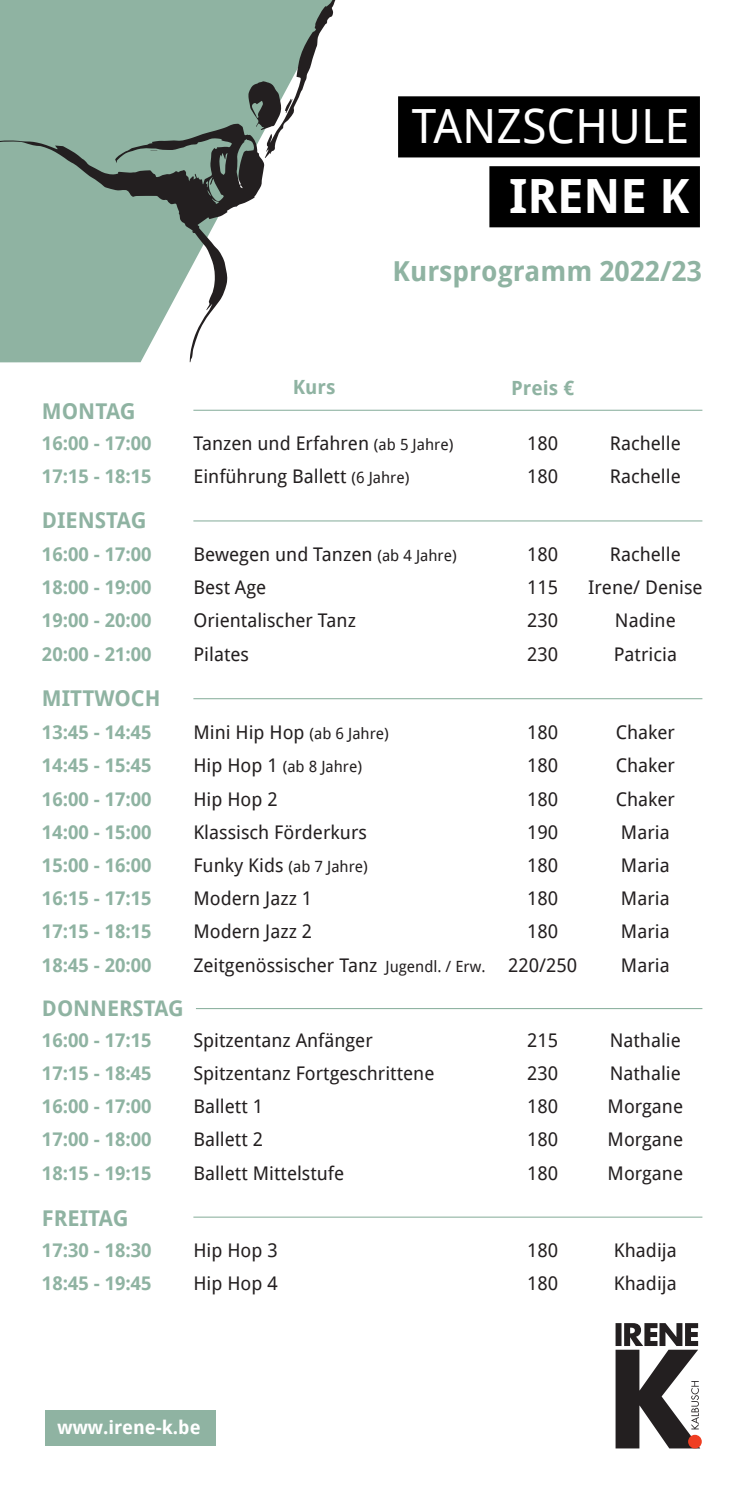
<style>
.page{position:relative;width:745px;height:1489px;background:#fff}
.page>*{position:absolute;margin:0;border:0;box-sizing:border-box;transform-origin:0 0}
.t1{font:47.25px "Droid Sans";color:#fff}
.t2{font:700 47.25px "Droid Sans";color:#fff}
.t3{font:700 27.5px "Droid Sans";color:#8fb3a2}
.t4{font:700 21.75px "Droid Sans";color:#8fb3a2}
.t5{font:700 21.5px "Droid Sans";color:#8fb3a2}
.t6{font:700 19.5px "Droid Sans";color:#8fb3a2}
.t7{font:18.75px "Droid Sans";color:#231f20}
.t8{font:700 18.75px "Droid Sans";color:#8fb3a2}
.t9{font:700 18.75px "Droid Sans";color:#fff}
.t10{font:15.5px "Droid Sans";color:#231f20}
.s1{font-size:15.5px}
.s2{font-size:18.75px}
</style>
<div class="page">
<div style="left:0;top:0;width:265px;height:166px;background:#8fb3a2"></div>
<svg style="left:0;top:124px;width:264px;height:238px;fill:#8fb3a2"></svg>
<svg style="left:248px;top:0;width:88px;height:158px"></svg>
<div style="left:398px;top:96px;width:301px;height:61px;background:#000"></div>
<div style="left:489px;top:166px;width:210px;height:61px;background:#000"></div>
<svg style="left:615px;top:1323px;width:84px;height:125px"></svg>
<div style="left:687px;top:1434px;width:14px;height:14px;background:#ef3e22;border-radius:50%"></div>
<hr style="left:193px;top:520px;width:509px;height:1px;background:#8fb3a2">
<hr style="left:193px;top:409px;width:509px;height:2px;background:#8fb3a2">
<hr style="left:193px;top:698px;width:509px;height:1px;background:#8fb3a2">
<hr style="left:196px;top:1007px;width:506px;height:2px;background:#8fb3a2">
<hr style="left:193px;top:1216px;width:509px;height:1px;background:#8fb3a2">
<div style="left:46px;top:1410px;width:170px;height:35px;background:#8fb3a2"></div>
<p class="t1" style="left:411px;top:94px;width:279px">TANZSCHULE</p>
<p class="t2" style="left:508px;top:162px;width:182px">IRENE K</p>
<p class="t3" style="left:392px;top:252px;width:310px">Kursprogramm 2022/23</p>
<p class="t4" style="left:42px;top:395px;width:95px">MONTAG</p>
<p class="t8" style="left:42px;top:430px;width:111px">16:00 - 17:00</p>
<p class="t8" style="left:42px;top:463px;width:111px">17:15 - 18:15</p>
<p class="t4" style="left:42px;top:505px;width:106px">DIENSTAG</p>
<p class="t8" style="left:42px;top:540px;width:111px">16:00 - 17:00</p>
<p class="t8" style="left:42px;top:574px;width:111px">18:00 - 19:00</p>
<p class="t8" style="left:42px;top:607px;width:111px">19:00 - 20:00</p>
<p class="t8" style="left:42px;top:640px;width:111px">20:00 - 21:00</p>
<p class="t6" style="left:292px;top:373px;width:44px">Kurs</p>
<p class="t6" style="left:511px;top:374px;width:64px">Preis €</p>
<p class="t7" style="left:193px;top:430px;width:261px">Tanzen und Erfahren <span class="s1">(ab 5 Jahre)</span></p>
<p class="t7" style="left:193px;top:463px;width:217px">Einführung Ballett <span class="s1">(6 Jahre)</span></p>
<p class="t7" style="left:193px;top:541px;width:265px">Bewegen und Tanzen <span class="s1">(ab 4 Jahre)</span></p>
<p class="t7" style="left:193px;top:574px;width:74px">Best Age</p>
<p class="t7" style="left:193px;top:607px;width:164px">Orientalischer Tanz</p>
<p class="t7" style="left:193px;top:640px;width:57px">Pilates</p>
<p class="t7" style="left:526px;top:430px;width:33px">180</p>
<p class="t7" style="left:526px;top:463px;width:33px">180</p>
<p class="t7" style="left:526px;top:541px;width:33px">180</p>
<p class="t7" style="left:526px;top:574px;width:33px">115</p>
<p class="t7" style="left:526px;top:607px;width:33px">230</p>
<p class="t7" style="left:526px;top:640px;width:33px">230</p>
<p class="t4" style="left:42px;top:682px;width:120px">MITTWOCH</p>
<p class="t8" style="left:42px;top:719px;width:111px">13:45 - 14:45</p>
<p class="t8" style="left:42px;top:752px;width:111px">14:45 - 15:45</p>
<p class="t8" style="left:42px;top:785px;width:111px">16:00 - 17:00</p>
<p class="t8" style="left:42px;top:818px;width:111px">14:00 - 15:00</p>
<p class="t8" style="left:42px;top:851px;width:111px">15:00 - 16:00</p>
<p class="t8" style="left:42px;top:885px;width:111px">16:15 - 17:15</p>
<p class="t8" style="left:42px;top:918px;width:111px">17:15 - 18:15</p>
<p class="t8" style="left:42px;top:951px;width:111px">18:45 - 20:00</p>
<p class="t5" style="left:42px;top:992px;width:143px">DONNERSTAG</p>
<p class="t8" style="left:42px;top:1026px;width:111px">16:00 - 17:15</p>
<p class="t8" style="left:42px;top:1059px;width:111px">17:15 - 18:45</p>
<p class="t8" style="left:42px;top:1092px;width:111px">16:00 - 17:00</p>
<p class="t8" style="left:42px;top:1126px;width:111px">17:00 - 18:00</p>
<p class="t8" style="left:42px;top:1159px;width:111px">18:15 - 19:15</p>
<p class="t7" style="left:193px;top:719px;width:197px">Mini Hip Hop <span class="s1">(ab 6 Jahre)</span></p>
<p class="t10" style="left:193px;top:756px;width:170px"><span class="s2">Hip Hop 1</span> (ab 8 Jahre)</p>
<p class="t7" style="left:193px;top:785px;width:86px">Hip Hop 2</p>
<p class="t7" style="left:193px;top:819px;width:175px">Klassisch Förderkurs</p>
<p class="t10" style="left:193px;top:855px;width:176px"><span class="s2">Funky Kids</span> (ab 7 Jahre)</p>
<p class="t7" style="left:193px;top:885px;width:120px">Modern Jazz 1</p>
<p class="t7" style="left:193px;top:918px;width:120px">Modern Jazz 2</p>
<p class="t7" style="left:193px;top:951px;width:293px">Zeitgenössischer Tanz <span class="s1">Jugendl. / Erw.</span></p>
<p class="t7" style="left:193px;top:1026px;width:181px">Spitzentanz Anfänger</p>
<p class="t7" style="left:193px;top:1060px;width:242px">Spitzentanz Fortgeschrittene</p>
<p class="t7" style="left:193px;top:1093px;width:71px">Ballett 1</p>
<p class="t7" style="left:193px;top:1126px;width:71px">Ballett 2</p>
<p class="t7" style="left:193px;top:1159px;width:152px">Ballett Mittelstufe</p>
<p class="t7" style="left:526px;top:719px;width:33px">180</p>
<p class="t7" style="left:526px;top:752px;width:33px">180</p>
<p class="t7" style="left:526px;top:785px;width:33px">180</p>
<p class="t7" style="left:526px;top:819px;width:33px">190</p>
<p class="t7" style="left:526px;top:852px;width:33px">180</p>
<p class="t7" style="left:526px;top:885px;width:33px">180</p>
<p class="t7" style="left:526px;top:918px;width:33px">180</p>
<p class="t7" style="left:507px;top:951px;width:71px">220/250</p>
<p class="t7" style="left:526px;top:1026px;width:33px">215</p>
<p class="t7" style="left:526px;top:1060px;width:33px">230</p>
<p class="t7" style="left:526px;top:1093px;width:33px">180</p>
<p class="t7" style="left:526px;top:1126px;width:33px">180</p>
<p class="t7" style="left:526px;top:1159px;width:33px">180</p>
<p class="t4" style="left:42px;top:1202px;width:88px">FREITAG</p>
<p class="t8" style="left:42px;top:1236px;width:111px">17:30 - 18:30</p>
<p class="t8" style="left:42px;top:1269px;width:111px">18:45 - 19:45</p>
<p class="t7" style="left:193px;top:1237px;width:86px">Hip Hop 3</p>
<p class="t7" style="left:193px;top:1270px;width:86px">Hip Hop 4</p>
<p class="t7" style="left:526px;top:1237px;width:33px">180</p>
<p class="t7" style="left:526px;top:1270px;width:33px">180</p>
<p class="t7" style="left:609px;top:430px;width:72px">Rachelle</p>
<p class="t7" style="left:609px;top:463px;width:72px">Rachelle</p>
<p class="t7" style="left:609px;top:541px;width:72px">Rachelle</p>
<p class="t7" style="left:587px;top:574px;width:116px">Irene/ Denise</p>
<p class="t7" style="left:614px;top:607px;width:62px">Nadine</p>
<p class="t7" style="left:613px;top:640px;width:65px">Patricia</p>
<p class="t7" style="left:615px;top:719px;width:61px">Chaker</p>
<p class="t7" style="left:615px;top:752px;width:61px">Chaker</p>
<p class="t7" style="left:615px;top:785px;width:61px">Chaker</p>
<p class="t7" style="left:620px;top:819px;width:50px">Maria</p>
<p class="t7" style="left:620px;top:852px;width:50px">Maria</p>
<p class="t7" style="left:620px;top:885px;width:50px">Maria</p>
<p class="t7" style="left:620px;top:918px;width:50px">Maria</p>
<p class="t7" style="left:620px;top:951px;width:50px">Maria</p>
<p class="t7" style="left:609px;top:1026px;width:72px">Nathalie</p>
<p class="t7" style="left:609px;top:1060px;width:72px">Nathalie</p>
<p class="t7" style="left:607px;top:1093px;width:77px">Morgane</p>
<p class="t7" style="left:607px;top:1126px;width:77px">Morgane</p>
<p class="t7" style="left:607px;top:1159px;width:77px">Morgane</p>
<p class="t7" style="left:613px;top:1237px;width:64px">Khadija</p>
<p class="t7" style="left:613px;top:1270px;width:64px">Khadija</p>
<p class="t9" style="left:58px;top:1414px;width:144px">www.irene-k.be</p>
</div>
